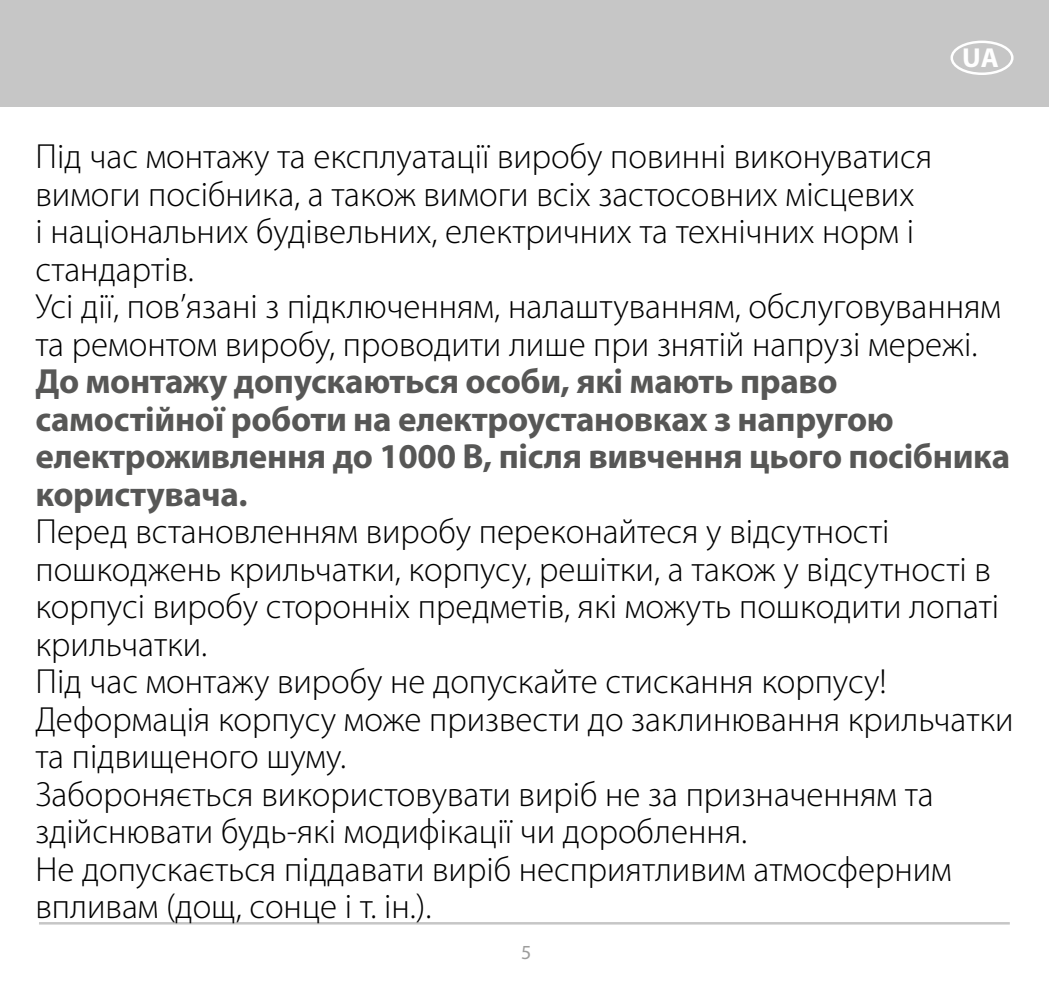
<style>
.page{position:relative;width:1049px;height:993px;background:#fff}
.page>*{position:absolute;margin:0;border:0;box-sizing:border-box;transform-origin:0 0}
.t1{font:300 35px/37.5px "Myriad Pro";color:#000}
.t2{font:700 35px/37.5px "Myriad Pro";letter-spacing:-.01em;color:#575756}
.t3{font:700 27.5px "Myriad Pro";color:#fff}
.t4{font:20px "Myriad Pro";color:#9d9d9c}
</style>
<div class="page">
<div style="left:0;top:0;width:1049px;height:106px;background:#c6c6c6"></div>
<div style="left:950px;top:41px;width:63px;height:34px;border:2px solid #fff;border-radius:50%"></div>
<hr style="left:39px;top:921px;width:971px;height:3px;background:#c6c6c6">
<p class="t3" style="left:962px;top:40px;width:38px">UA</p>
<p class="t1" style="left:35px;top:138px;width:967px">Під час монтажу та експлуатації виробу повинні виконуватися вимоги посібника, а також вимоги всіх застосовних місцевих<br>і національних будівельних, електричних та технічних норм і стандартів.<br>Усі дії, пов’язані з підключенням, налаштуванням, обслуговуванням та ремонтом виробу, проводити лише при знятій напрузі мережі.</p>
<p class="t2" style="left:35px;top:361px;width:976px">До монтажу допускаються особи, які мають право самостійної роботи на електроустановках з напругою електроживлення до 1000 В, після вивчення цього посібника користувача.</p>
<p class="t1" style="left:35px;top:513px;width:980px">Перед встановленням виробу переконайтеся у відсутності пошкоджень крильчатки, корпусу, решітки, а також у відсутності в корпусі виробу сторонніх предметів, які можуть пошкодити лопаті крильчатки.<br>Під час монтажу виробу не допускайте стискання корпусу!<br>Деформація корпусу може призвести до заклинювання крильчатки та підвищеного шуму.<br>Забороняється використовувати виріб не за призначенням та здійснювати будь-які модифікації чи дороблення.<br>Не допускається піддавати виріб несприятливим атмосферним впливам (дощ, сонце і т. ін.).</p>
<p class="t4" style="left:521px;top:939px;width:12px">5</p>
</div>
